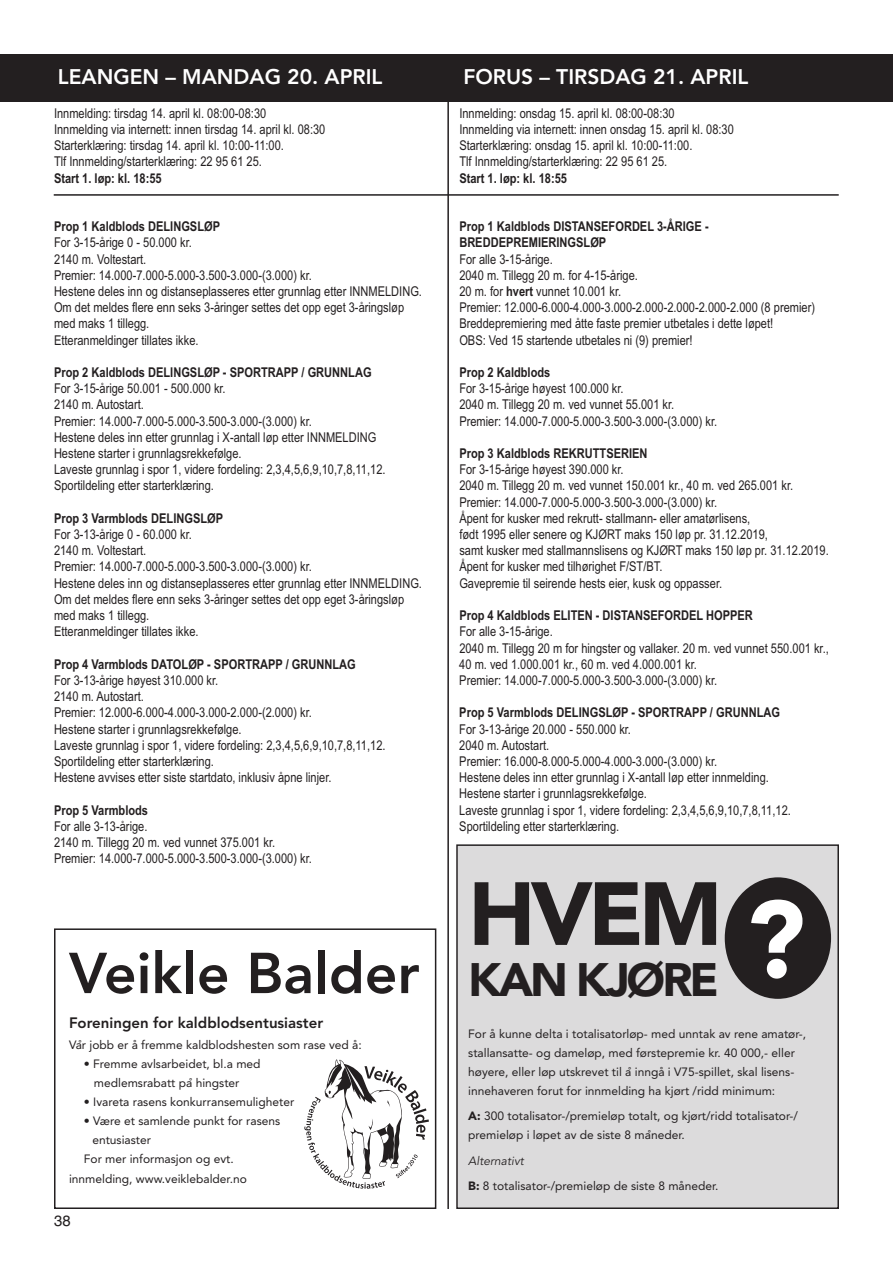
<style>
.page{position:relative;width:893px;height:1263px;background:#fff}
.page>*{position:absolute;margin:0;border:0;box-sizing:border-box;transform-origin:0 0}
.t1{font:900 108px "Avenir";color:#fff}
.t2{font:900 88.5px "Avenir";color:#231f20}
.t3{font:800 57px "Avenir";color:#231f20}
.t4{font:900 46.5px "Avenir";letter-spacing:-.065em;color:#231f20}
.t5{font:800 21px "Avenir";color:#fff}
.t6{font:800 15px "Avenir";color:#231f20}
.t7{font:15px "Helvetica";color:#231f20}
.t8{font:13.5px/16.2px "Arial Narrow";color:#231f20}
.t9{font:700 13.5px/16.2px "Arial Narrow";color:#231f20}
.t10{font:12px/19px "Avenir";color:#231f20}
.s1{font-weight:700}
.s2{font-weight:900}
.s3{font-style:italic}
</style>
<div class="page">
<hr style="left:891px;top:54px;width:2px;height:48px;background:#231f20">
<div style="left:0;top:54px;width:891px;height:48px;background:#231f20"></div>
<hr style="left:447px;top:54px;width:2px;height:1155px;background:#231f20">
<hr style="left:54px;top:194px;width:785px;height:2px;background:#231f20">
<div style="left:54px;top:928px;width:382px;height:281px;border:2px solid #231f20"></div>
<svg style="left:304px;top:1059px;width:125px;height:130px"></svg>
<div style="left:458px;top:846px;width:379px;height:361px;background:#dcdbdc"></div>
<div style="left:456px;top:844px;width:383px;height:365px;border:2px solid #231f20"></div>
<div style="left:725px;top:877px;width:106px;height:122px;background:#231f20;border-radius:50%"></div>
<h3 class="t5" style="left:58px;top:60px;width:326px">LEANGEN – MANDAG 20. APRIL</h3>
<h3 class="t5" style="left:463px;top:60px;width:287px">FORUS – TIRSDAG 21. APRIL</h3>
<p class="t8" style="left:459px;top:105px;width:276px">Innmelding: onsdag 15. april kl. 08:00-08:30<br>Innmelding via internett: innen onsdag 15. april kl. 08:30<br>Starterklæring: onsdag 15. april kl. 10:00-11:00.<br>Tlf Innmelding/starterklæring: 22 95 61 25.</p>
<p class="t9" style="left:459px;top:170px;width:109px">Start 1. løp: kl. 18:55</p>
<p class="t9" style="left:459px;top:218px;width:251px">Prop 1 Kaldblods DISTANSEFORDEL 3-ÅRIGE -<br>BREDDEPREMIERINGSLØP</p>
<p class="t8" style="left:459px;top:251px;width:357px">For alle 3-15-årige.<br>2040 m. Tillegg 20 m. for 4-15-årige.<br>20 m. for <span class="s1">hvert</span> vunnet 10.001 kr.<br>Premier: 12.000-6.000-4.000-3.000-2.000-2.000-2.000-2.000 (8 premier)<br>Breddepremiering med åtte faste premier utbetales i dette løpet!<br>OBS: Ved 15 startende utbetales ni (9) premier!</p>
<p class="t9" style="left:459px;top:364px;width:93px">Prop 2 Kaldblods</p>
<p class="t8" style="left:459px;top:380px;width:259px">For 3-15-årige høyest 100.000 kr.<br>2040 m. Tillegg 20 m. ved vunnet 55.001 kr.<br>Premier: 14.000-7.000-5.000-3.500-3.000-(3.000) kr.</p>
<p class="t9" style="left:459px;top:445px;width:190px">Prop 3 Kaldblods REKRUTTSERIEN</p>
<p class="t8" style="left:459px;top:461px;width:371px">For 3-15-årige høyest 390.000 kr.<br>2040 m. Tillegg 20 m. ved vunnet 150.001 kr., 40 m. ved 265.001 kr.<br>Premier: 14.000-7.000-5.000-3.500-3.000-(3.000) kr.<br>Åpent for kusker med rekrutt- stallmann- eller amatørlisens,<br>født 1995 eller senere og KJØRT maks 150 løp pr. 31.12.2019,<br>samt kusker med stallmannslisens og KJØRT maks 150 løp pr. 31.12.2019.<br>Åpent for kusker med tilhørighet F/ST/BT.<br>Gavepremie til seirende hests eier, kusk og oppasser.</p>
<p class="t9" style="left:459px;top:607px;width:295px">Prop 4 Kaldblods ELITEN - DISTANSEFORDEL HOPPER</p>
<p class="t8" style="left:459px;top:623px;width:371px">For alle 3-15-årige.<br>2040 m. Tillegg 20 m for hingster og vallaker. 20 m. ved vunnet 550.001 kr., 40 m. ved 1.000.001 kr., 60 m. ved 4.000.001 kr.<br>Premier: 14.000-7.000-5.000-3.500-3.000-(3.000) kr.</p>
<p class="t9" style="left:459px;top:704px;width:322px">Prop 5 Varmblods DELINGSLØP - SPORTRAPP / GRUNNLAG</p>
<p class="t8" style="left:459px;top:721px;width:333px">For 3-13-årige 20.000 - 550.000 kr.<br>2040 m. Autostart.<br>Premier: 16.000-8.000-5.000-4.000-3.000-(3.000) kr.<br>Hestene deles inn etter grunnlag i X-antall løp etter innmelding.<br>Hestene starter i grunnlagsrekkefølge.<br>Laveste grunnlag i spor 1, videre fordeling: 2,3,4,5,6,9,10,7,8,11,12.<br>Sportildeling etter starterklæring.</p>
<p class="t8" style="left:54px;top:105px;width:273px">Innmelding: tirsdag 14. april kl. 08:00-08:30<br>Innmelding via internett: innen tirsdag 14. april kl. 08:30<br>Starterklæring: tirsdag 14. april kl. 10:00-11:00.<br>Tlf Innmelding/starterklæring: 22 95 61 25.</p>
<p class="t9" style="left:54px;top:170px;width:109px">Start 1. løp: kl. 18:55</p>
<p class="t9" style="left:54px;top:218px;width:168px">Prop 1 Kaldblods DELINGSLØP</p>
<p class="t8" style="left:54px;top:235px;width:369px">For 3-15-årige 0 - 50.000 kr.<br>2140 m. Voltestart.<br>Premier: 14.000-7.000-5.000-3.500-3.000-(3.000) kr.<br>Hestene deles inn og distanseplasseres etter grunnlag etter INNMELDING.<br>Om det meldes flere enn seks 3-åringer settes det opp eget 3-åringsløp med maks 1 tillegg.<br>Etteranmeldinger tillates ikke.</p>
<p class="t9" style="left:54px;top:364px;width:319px">Prop 2 Kaldblods DELINGSLØP - SPORTRAPP / GRUNNLAG</p>
<p class="t8" style="left:54px;top:380px;width:333px">For 3-15-årige 50.001 - 500.000 kr.<br>2140 m. Autostart.<br>Premier: 14.000-7.000-5.000-3.500-3.000-(3.000) kr.<br>Hestene deles inn etter grunnlag i X-antall løp etter INNMELDING Hestene starter i grunnlagsrekkefølge.<br>Laveste grunnlag i spor 1, videre fordeling: 2,3,4,5,6,9,10,7,8,11,12.<br>Sportildeling etter starterklæring.</p>
<p class="t9" style="left:54px;top:510px;width:171px">Prop 3 Varmblods DELINGSLØP</p>
<p class="t8" style="left:54px;top:526px;width:369px">For 3-13-årige 0 - 60.000 kr.<br>2140 m. Voltestart.<br>Premier: 14.000-7.000-5.000-3.500-3.000-(3.000) kr.<br>Hestene deles inn og distanseplasseres etter grunnlag etter INNMELDING.<br>Om det meldes flere enn seks 3-åringer settes det opp eget 3-åringsløp med maks 1 tillegg.<br>Etteranmeldinger tillates ikke.</p>
<p class="t9" style="left:54px;top:656px;width:303px">Prop 4 Varmblods DATOLØP - SPORTRAPP / GRUNNLAG</p>
<p class="t8" style="left:54px;top:672px;width:333px">For 3-13-årige høyest 310.000 kr.<br>2140 m. Autostart.<br>Premier: 12.000-6.000-4.000-3.000-2.000-(2.000) kr.<br>Hestene starter i grunnlagsrekkefølge.<br>Laveste grunnlag i spor 1, videre fordeling: 2,3,4,5,6,9,10,7,8,11,12.<br>Sportildeling etter starterklæring.<br>Hestene avvises etter siste startdato, inklusiv åpne linjer.</p>
<p class="t9" style="left:54px;top:802px;width:96px">Prop 5 Varmblods</p>
<p class="t8" style="left:54px;top:818px;width:259px">For alle 3-13-årige.<br>2140 m. Tillegg 20 m. ved vunnet 375.001 kr.<br>Premier: 14.000-7.000-5.000-3.500-3.000-(3.000) kr.</p>
<h3 class="t3" style="left:69px;top:929px;width:352px">Veikle Balder</h3>
<p class="t6" style="left:69px;top:1011px;width:256px">Foreningen for kaldblodsentusiaster</p>
<p class="t10" style="left:69px;top:1035px;width:294px">Vår jobb er å fremme kaldblodshesten som rase ved å:</p>
<p class="t10" style="left:94px;top:1054px;width:168px;text-indent:-10px">• Fremme avlsarbeidet, bl.a med medlemsrabatt påhingster</p>
<p class="t10" style="left:84px;top:1092px;width:212px">• Ivareta rasens konkurransemuligheter</p>
<p class="t10" style="left:84px;top:1111px;width:198px">• Være et samlende punkt for rasens</p>
<p class="t10" style="left:92px;top:1130px;width:60px">entusiaster</p>
<p class="t10" style="left:84px;top:1149px;width:151px">For mer informasjon og evt.</p>
<p class="t10" style="left:69px;top:1168px;width:179px">innmelding, www.veiklebalder.no</p>
<p class="t7" style="left:54px;top:1212px;width:18px">38</p>
<h2 class="t2" style="left:468px;top:838px;width:256px">HVEM</h2>
<h3 class="t4" style="left:468px;top:940px;width:252px">KAN KJØRE</h3>
<p class="t10" style="left:468px;top:1024px;width:340px">For å kunne delta i totalisatorløp- med unntak av rene amatør-, stallansatte- og dameløp, med førstepremie kr. 40 000,- eller høyere, eller løp utskrevet til åinngå i V75-spillet, skal lisens&shy;innehaveren forut for innmelding ha kjørt /ridd minimum:</p>
<p class="t10" style="left:468px;top:1105px;width:331px;line-height:19.6px"><span class="s2">A:</span> 300 totalisator-/premieløp totalt, og kjørt/ridd totalisator-/ premieløp i løpet av de siste 8 måneder.</p>
<p class="t10" style="left:468px;top:1148px;width:252px;line-height:24.5px"><span class="s3">Alternativt<br></span><span class="s2">B:</span> 8 totalisator-/premieløp de siste 8 måneder.</p>
<h1 class="t1" style="left:745px;top:848px;width:62px">?</h1>
</div>
